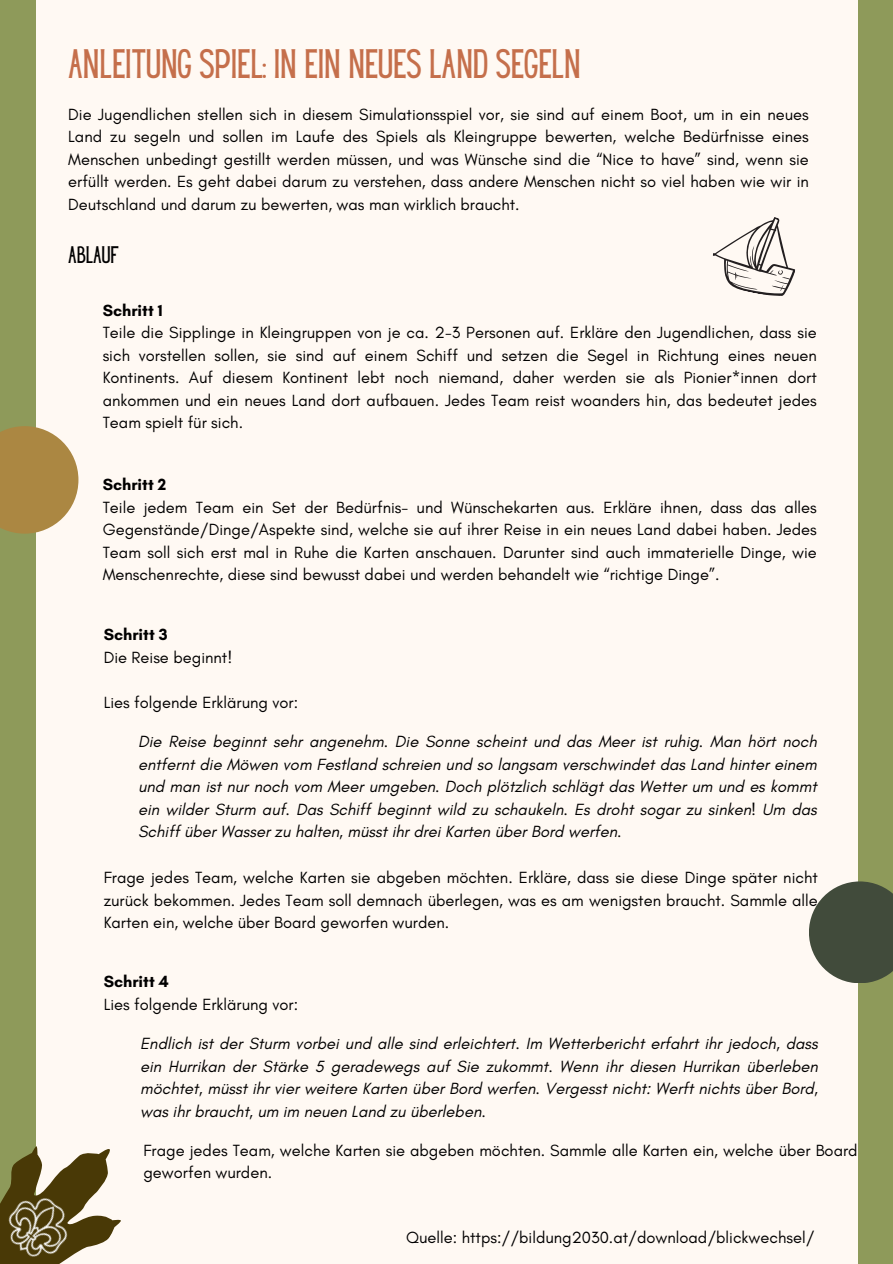
<style>
.page{position:relative;width:893px;height:1264px;background:#fff}
.page>*{position:absolute;margin:0;border:0;box-sizing:border-box;transform-origin:0 0}
.t1{font:36px "Hey Gotcha";color:#c56f4b}
.t2{font:21px "Hey Gotcha";color:#000}
.t3{font:16.5px/22.5px "Glacial Indifference";color:#000;text-align:justify}
.t4{font:italic 16.5px/22.5px "Glacial Indifference";color:#000;text-align:justify}
.t5{font:700 16.5px "Glacial Indifference";color:#000}
</style>
<div class="page">
<div style="left:0;top:0;width:892px;height:1263px;background:#8e9a5a"></div>
<div style="left:36px;top:0;width:821px;height:1263px;background:#fff9f3"></div>
<svg style="left:18px;top:1146px;width:103px;height:97px"></svg>
<img style="left:0;top:1161px;width:102px;height:102px">
<svg style="left:0;top:426px;width:78px;height:107px;background:#b5965a"></svg>
<svg style="left:809px;top:881px;width:83px;height:102px"></svg>
<svg style="left:712px;top:217px;width:83px;height:79px"></svg>
<p class="t1" style="left:68px;top:49px;width:511px">ANLEITUNG SPIEL: IN EIN NEUES LAND SEGELN</p>
<p class="t3" style="left:68px;top:103px;width:742px">Die Jugendlichen stellen sich in diesem Simulationsspiel vor, sie sind auf einem Boot, um in ein neues Land zu segeln und sollen im Laufe des Spiels als Kleingruppe bewerten, welche Bedürfnisse eines Menschen unbedingt gestillt werden müssen, und was Wünsche sind die “Nice to have” sind, wenn sie erfüllt werden. Es geht dabei darum zu verstehen, dass andere Menschen nicht so viel haben wie wir in Deutschland und darum zu bewerten, was man wirklich braucht.</p>
<p class="t2" style="left:68px;top:246px;width:51px">ABLAUF</p>
<p class="t5" style="left:103px;top:300px;width:62px">Schritt 1</p>
<p class="t3" style="left:103px;top:321px;width:715px">Teile die Sipplinge in Kleingruppen von je ca. 2-3 Personen auf. Erkläre den Jugendlichen, dass sie sich vorstellen sollen, sie sind auf einem Schiff und setzen die Segel in Richtung eines neuen Kontinents. Auf diesem Kontinent lebt noch niemand, daher werden sie als Pionier*innen dort ankommen und ein neues Land dort aufbauen. Jedes Team reist woanders hin, das bedeutet jedes Team spielt für sich.</p>
<p class="t5" style="left:103px;top:474px;width:65px">Schritt 2</p>
<p class="t3" style="left:103px;top:496px;width:715px">Teile jedem Team ein Set der Bedürfnis- und Wünschekarten aus. Erkläre ihnen, dass das alles Gegenstände/Dinge/Aspekte sind, welche sie auf ihrer Reise in ein neues Land dabei haben. Jedes Team soll sich erst mal in Ruhe die Karten anschauen. Darunter sind auch immaterielle Dinge, wie Menschenrechte, diese sind bewusst dabei und werden behandelt wie “richtige Dinge”.</p>
<p class="t5" style="left:104px;top:624px;width:66px">Schritt 3</p>
<p class="t3" style="left:104px;top:645px;width:130px">Die Reise beginnt!</p>
<p class="t3" style="left:104px;top:690px;width:196px">Lies folgende Erklärung vor:</p>
<p class="t4" style="left:138px;top:730px;width:680px">Die Reise beginnt sehr angenehm. Die Sonne scheint und das Meer ist ruhig. Man hört noch entfernt die Möwen vom Festland schreien und so langsam verschwindet das Land hinter einem und man ist nur noch vom Meer umgeben. Doch plötzlich schlägt das Wetter um und es kommt ein wilder Sturm auf. Das Schiff beginnt wild zu schaukeln. Es droht sogar zu sinken! Um das Schiff über Wasser zu halten, müsst ihr drei Karten über Bord werfen.</p>
<p class="t3" style="left:104px;top:866px;width:715px">Frage jedes Team, welche Karten sie abgeben möchten. Erkläre, dass sie diese Dinge später nicht zurück bekommen. Jedes Team soll demnach überlegen, was es am wenigsten braucht. Sammle alle Karten ein, welche über Board geworfen wurden.</p>
<p class="t5" style="left:104px;top:971px;width:67px">Schritt 4</p>
<p class="t3" style="left:104px;top:992px;width:196px">Lies folgende Erklärung vor:</p>
<p class="t4" style="left:140px;top:1032px;width:679px">Endlich ist der Sturm vorbei und alle sind erleichtert. Im Wetterbericht erfahrt ihr jedoch, dass ein Hurrikan der Stärke 5 geradewegs auf Sie zukommt. Wenn ihr diesen Hurrikan überleben möchtet, müsst ihr vier weitere Karten über Bord werfen. Vergesst nicht: Werft nichts über Bord, was ihr braucht, um im neuen Land zu überleben.</p>
<p class="t3" style="left:143px;top:1138px;width:715px">Frage jedes Team, welche Karten sie abgeben möchten. Sammle alle Karten ein, welche über Board geworfen wurden.</p>
<p class="t3" style="left:406px;top:1225px;width:410px">Quelle: https://bildung2030.at/download/blickwechsel/</p>
</div>
